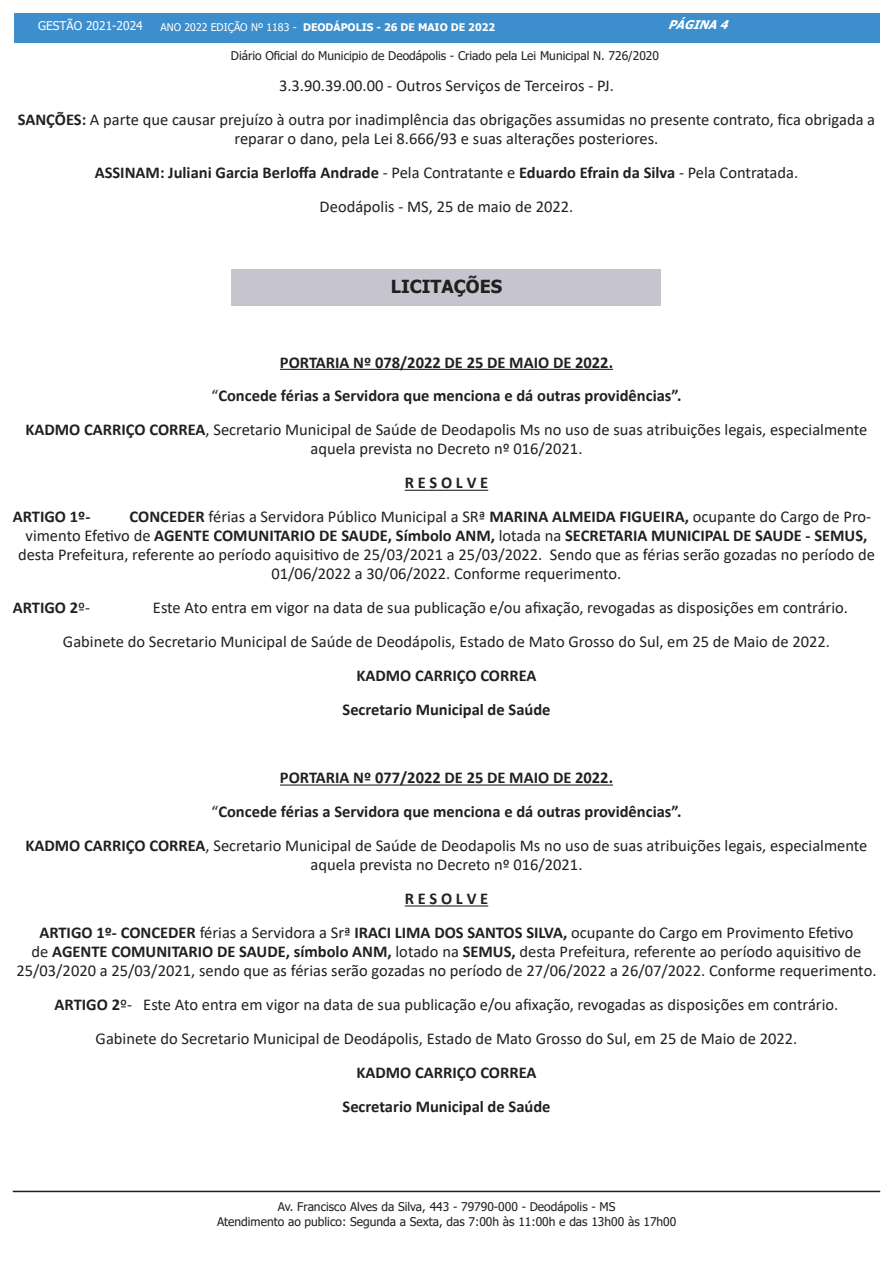
<style>
.page{position:relative;width:893px;height:1263px;background:#fff}
.page>*{position:absolute;margin:0;border:0;box-sizing:border-box;transform-origin:0 0}
.t1{font:700 18px "Tahoma";color:#231f20}
.t2{font:16.5px/18.9px "Calibri";color:#231f20;text-align:center}
.t3{font:700 16.5px "Calibri";color:#231f20}
.t4{font:12px/14.4px "Tahoma";color:#231f20;text-align:center}
.t5{font:12px "Tahoma";color:#fff}
.t6{font:italic 700 12px "Tahoma";color:#fff}
.t7{font:700 10.5px "Tahoma";color:#fff}
.s1{font-weight:400}
.s2{font-weight:700}
</style>
<div class="page">
<div style="left:14px;top:14px;width:865px;height:29px;background:#3c8ecc"></div>
<hr style="left:13px;top:1191px;width:867px;height:1px;background:#231f20">
<hr style="left:280px;top:369px;width:333px;height:1px;background:#231f20">
<hr style="left:405px;top:490px;width:83px;height:1px;background:#231f20">
<hr style="left:280px;top:784px;width:333px;height:2px;background:#231f20">
<hr style="left:405px;top:905px;width:83px;height:1px;background:#231f20">
<div style="left:232px;top:270px;width:429px;height:36px;background:#c6c4cf"></div>
<p class="t5" style="left:38px;top:18px;width:106px">GESTÃO 2021-2024</p>
<p class="t7" style="left:161px;top:20px;width:336px"><span class="s1">ANO 2022 EDIÇÃO Nº 1183 -</span> DEODÁPOLIS - 26 DE MAIO DE 2022</p>
<p class="t6" style="left:668px;top:16px;width:68px">PÁGINA4</p>
<p class="t4" style="left:231px;top:49px;width:430px">Diário Oficial do Municipio de Deodápolis - Criado pela Lei Municipal N. 726/2020</p>
<p class="t2" style="left:279px;top:76px;width:336px">3.3.90.39.00.00 - Outros Serviços de Terceiros - PJ.</p>
<p class="t2" style="left:18px;top:110px;width:859px"><span class="s2">SANÇÕES:</span> A parte que causar prejuízo à outra por inadimplência das obrigações assumidas no presente contrato, fica obrigada a reparar o dano, pela Lei 8.666/93 e suas alterações posteriores.</p>
<p class="t3" style="left:95px;top:161px;width:705px">ASSINAM: Juliani Garcia Berloffa Andrade <span class="s1">- Pela Contratante e</span> Eduardo Efrain da Silva <span class="s1">- Pela Contratada.</span></p>
<p class="t2" style="left:320px;top:197px;width:255px">Deodápolis - MS, 25 de maio de 2022.</p>
<p class="t1" style="left:391px;top:274px;width:113px">LICITAÇÕES</p>
<p class="t3" style="left:280px;top:350px;width:335px">PORTARIA Nº 078/2022 DE 25 DE MAIO DE 2022.</p>
<p class="t3" style="left:211px;top:384px;width:472px"><span class="s1">“</span>Concede férias a Servidora que menciona e dá outras providências”.</p>
<p class="t2" style="left:25px;top:420px;width:843px"><span class="s2">KADMO CARRIÇO CORREA</span>, Secretario Municipal de Saúde de Deodapolis Ms no uso de suas atribuições legais, especialmente aquela prevista no Decreto nº 016/2021.</p>
<p class="t3" style="left:405px;top:471px;width:85px">R E S O L V E</p>
<p class="t3" style="left:13px;top:505px;width:79px">ARTIGO 1º-</p>
<p class="t2" style="left:130px;top:507px;width:743px"><span class="s2">CONCEDER</span> férias a Servidora Público Municipal a SRª <span class="s2">MARINA ALMEIDA FIGUEIRA,</span> ocupante do Cargo de Pro-</p>
<p class="t3" style="left:26px;top:524px;width:843px"><span class="s1">vimento Efetivo de</span> AGENTE COMUNITARIO DE SAUDE, Símbolo ANM, <span class="s1">lotada na</span> SECRETARIA MUNICIPAL DE SAUDE - SEMUS,</p>
<p class="t2" style="left:18px;top:545px;width:858px">desta Prefeitura, referente ao período aquisitivo de 25/03/2021 a 25/03/2022. Sendo que as férias serão gozadas no período de</p>
<p class="t2" style="left:272px;top:564px;width:351px">01/06/2022 a 30/06/2022. Conforme requerimento.</p>
<p class="t3" style="left:13px;top:596px;width:79px">ARTIGO 2<span class="s1">º-</span></p>
<p class="t2" style="left:153px;top:598px;width:696px">Este Ato entra em vigor na data de sua publicação e/ou afixação, revogadas as disposições em contrário.</p>
<p class="t2" style="left:63px;top:632px;width:768px">Gabinete do Secretario Municipal de Saúde de Deodápolis, Estado de Mato Grosso do Sul, em 25 de Maio de 2022.</p>
<p class="t3" style="left:356px;top:664px;width:182px">KADMO CARRIÇO CORREA</p>
<p class="t3" style="left:343px;top:698px;width:209px">Secretario Municipal de Saúde</p>
<p class="t3" style="left:280px;top:766px;width:335px">PORTARIA Nº 077/2022 DE 25 DE MAIO DE 2022.</p>
<p class="t3" style="left:211px;top:800px;width:472px"><span class="s1">“</span>Concede férias a Servidora que menciona e dá outras providências”.</p>
<p class="t2" style="left:25px;top:836px;width:843px"><span class="s2">KADMO CARRIÇO CORREA</span>, Secretario Municipal de Saúde de Deodapolis Ms no uso de suas atribuições legais, especialmente aquela prevista no Decreto nº 016/2021.</p>
<p class="t3" style="left:405px;top:887px;width:85px">R E S O L V E</p>
<p class="t2" style="left:16px;top:923px;width:861px"><span class="s2">ARTIGO 1º- CONCEDER</span> férias a Servidora a Srª <span class="s2">IRACI LIMA DOS SANTOS SILVA,</span> ocupante do Cargo em Provimento Efetivo<br>de <span class="s2">AGENTE COMUNITARIO DE SAUDE, símbolo ANM,</span> lotado na <span class="s2">SEMUS,</span> desta Prefeitura, referente ao período aquisitivo de<br>25/03/2020 a 25/03/2021, sendo que as férias serão gozadas no período de 27/06/2022 a 26/07/2022. Conforme requerimento.</p>
<p class="t2" style="left:55px;top:995px;width:785px"><span class="s2">ARTIGO 2</span>º- Este Ato entra em vigor na data de sua publicação e/ou afixação, revogadas as disposições em contrário.</p>
<p class="t2" style="left:96px;top:1029px;width:703px">Gabinete do Secretario Municipal de Deodápolis, Estado de Mato Grosso do Sul, em 25 de Maio de 2022.</p>
<p class="t3" style="left:356px;top:1061px;width:182px">KADMO CARRIÇO CORREA</p>
<p class="t3" style="left:343px;top:1095px;width:209px">Secretario Municipal de Saúde</p>
<p class="t4" style="left:217px;top:1200px;width:461px">Av. Francisco Alves da Silva, 443 - 79790-000 - Deodápolis - MS<br>Atendimento ao publico: Segunda a Sexta, das 7:00h às 11:00h e das 13h00 às 17h00</p>
</div>
